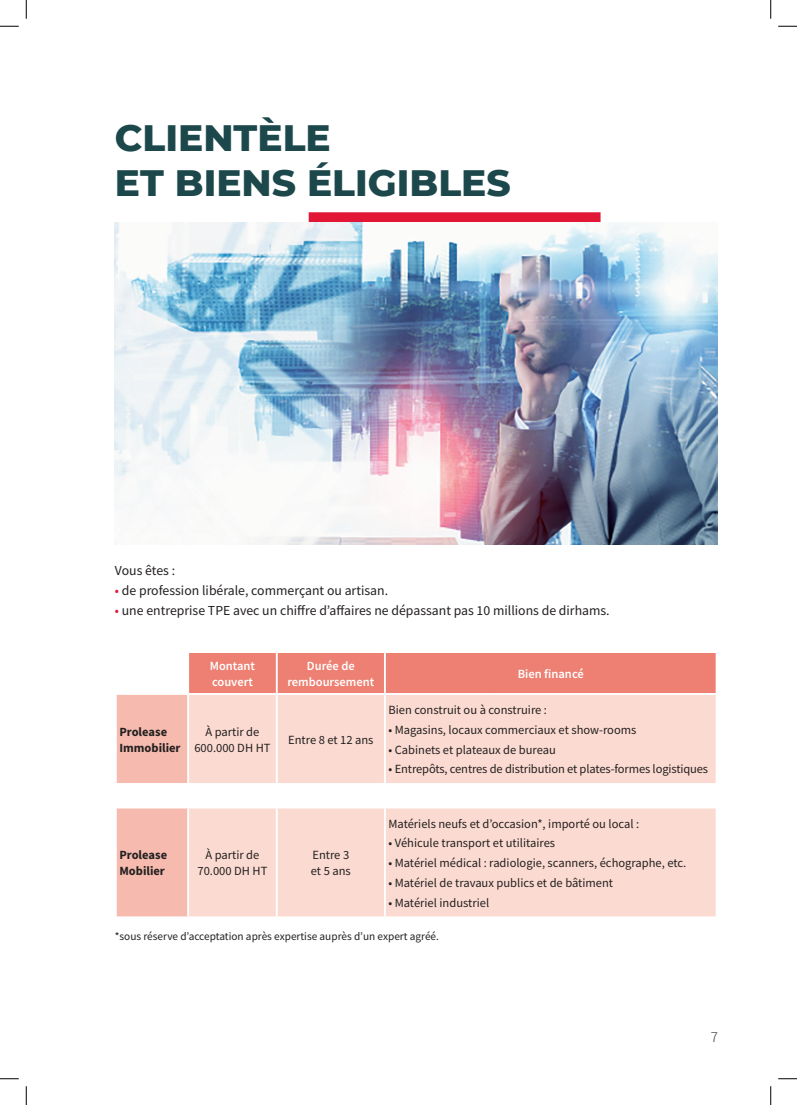
<style>
.page{position:relative;width:797px;height:1105px;background:#fff}
.page>*{position:absolute;margin:0;border:0;box-sizing:border-box;transform-origin:0 0}
.t1{font:800 37.5px/45px "Montserrat";color:#1c484c}
.t2{font:300 15px "Source Sans Pro";color:#231f20}
.t3{font:13.75px "Source Sans Pro";color:#231f20}
.t4{font:12.5px/16.2px "Source Sans Pro";color:#231f20;text-align:center}
.t5{font:600 12.5px/16.2px "Source Sans Pro";color:#fff}
.t6{font:700 12.5px/16.2px "Source Sans Pro";color:#231f20}
.t7{font:11.25px "Source Sans Pro";color:#231f20}
.s1{color:#e21736}
</style>
<div class="page">
<div style="left:309px;top:212px;width:291px;height:12px;background:#e21736"></div>
<svg style="left:117px;top:653px;width:598px;height:263px;background:#f9cfc5"></svg>
<hr style="left:187px;top:653px;width:2px;height:40px;background:#fff">
<hr style="left:276px;top:653px;width:2px;height:40px;background:#fff">
<hr style="left:384px;top:653px;width:2px;height:40px;background:#fff">
<hr style="left:115px;top:693px;width:73px;height:2px;background:#fff">
<hr style="left:188px;top:693px;width:89px;height:2px;background:#fff">
<hr style="left:187px;top:695px;width:2px;height:88px;background:#fff">
<hr style="left:277px;top:693px;width:108px;height:2px;background:#fff">
<hr style="left:276px;top:695px;width:2px;height:88px;background:#fff">
<hr style="left:385px;top:693px;width:109px;height:2px;background:#fff">
<hr style="left:384px;top:695px;width:2px;height:88px;background:#fff">
<hr style="left:494px;top:693px;width:223px;height:2px;background:#fff">
<hr style="left:187px;top:785px;width:2px;height:22px;background:#fff">
<hr style="left:276px;top:785px;width:2px;height:22px;background:#fff">
<hr style="left:384px;top:785px;width:2px;height:22px;background:#fff">
<hr style="left:493px;top:785px;width:2px;height:22px;background:#fff">
<hr style="left:115px;top:783px;width:73px;height:2px;background:#fff">
<hr style="left:115px;top:807px;width:73px;height:1px;background:#fff">
<hr style="left:188px;top:783px;width:89px;height:2px;background:#fff">
<hr style="left:188px;top:807px;width:89px;height:1px;background:#fff">
<hr style="left:187px;top:808px;width:2px;height:108px;background:#fff">
<hr style="left:277px;top:783px;width:108px;height:2px;background:#fff">
<hr style="left:277px;top:807px;width:108px;height:1px;background:#fff">
<hr style="left:276px;top:808px;width:2px;height:108px;background:#fff">
<hr style="left:385px;top:783px;width:109px;height:2px;background:#fff">
<hr style="left:385px;top:807px;width:109px;height:1px;background:#fff">
<hr style="left:384px;top:808px;width:2px;height:108px;background:#fff">
<hr style="left:494px;top:783px;width:223px;height:2px;background:#fff">
<hr style="left:494px;top:807px;width:223px;height:1px;background:#fff">
<img style="left:115px;top:222px;width:602px;height:323px">
<svg style="left:0;top:25px;width:19px;height:2px"></svg>
<svg style="left:778px;top:25px;width:19px;height:2px"></svg>
<svg style="left:0;top:1078px;width:19px;height:1px"></svg>
<svg style="left:778px;top:1078px;width:19px;height:1px"></svg>
<svg style="left:25px;top:0;width:2px;height:19px"></svg>
<svg style="left:25px;top:1086px;width:2px;height:19px"></svg>
<svg style="left:770px;top:0;width:1px;height:19px"></svg>
<svg style="left:770px;top:1086px;width:1px;height:19px"></svg>
<p class="t1" style="left:115px;top:113px;width:397px">CLIENTÈLE<br>ET BIENS ÉLIGIBLES</p>
<p class="t3" style="left:115px;top:562px;width:62px">Vous êtes :</p>
<p class="t3" style="left:115px;top:582px;width:275px"><span class="s1">•</span> de profession libérale, commerçant ou artisan.</p>
<p class="t3" style="left:115px;top:602px;width:496px"><span class="s1">•</span> une entreprise TPE avec un chiffre d’affaires ne dépassant pas 10 millions de dirhams.</p>
<p class="t5" style="left:210px;top:657px;width:47px">Montant couvert</p>
<p class="t5" style="left:287px;top:657px;width:88px;text-align:center">Durée de remboursement</p>
<p class="t5" style="left:517px;top:665px;width:68px">Bien financé</p>
<p class="t6" style="left:119px;top:723px;width:63px">Prolease<br>Immobilier</p>
<p class="t4" style="left:194px;top:723px;width:78px">À partir de<br>600.000 DH HT</p>
<p class="t4" style="left:288px;top:731px;width:87px">Entre 8 et 12 ans</p>
<p class="t4" style="left:388px;top:702px;width:160px">Bien construit ou à construire :</p>
<p class="t4" style="left:388px;top:721px;width:249px">• Magasins, locaux commerciaux et show-rooms</p>
<p class="t4" style="left:388px;top:741px;width:169px">• Cabinets et plateaux de bureau</p>
<p class="t4" style="left:388px;top:761px;width:321px">• Entrepôts, centres de distribution et plates-formes logistiques</p>
<p class="t4" style="left:388px;top:815px;width:252px">Matériels neufs et d’occasion*, importé ou local :</p>
<p class="t4" style="left:388px;top:835px;width:168px">• Véhicule transport et utilitaires</p>
<p class="t4" style="left:388px;top:855px;width:299px">• Matériel médical : radiologie, scanners, échographe, etc.</p>
<p class="t4" style="left:388px;top:874px;width:226px">• Matériel de travaux publics et de bâtiment</p>
<p class="t4" style="left:388px;top:894px;width:102px">• Matériel industriel</p>
<p class="t7" style="left:115px;top:929px;width:325px">*sous réserve d’acceptation après expertise auprès d’un expert agréé.</p>
<p class="t6" style="left:119px;top:846px;width:49px">Prolease<br>Mobilier</p>
<p class="t4" style="left:197px;top:847px;width:71px">À partir de<br>70.000 DH HT</p>
<p class="t4" style="left:311px;top:847px;width:41px;text-align:left">Entre 3 et 5 ans</p>
<p class="t2" style="left:711px;top:1027px;width:9px">7</p>
</div>
